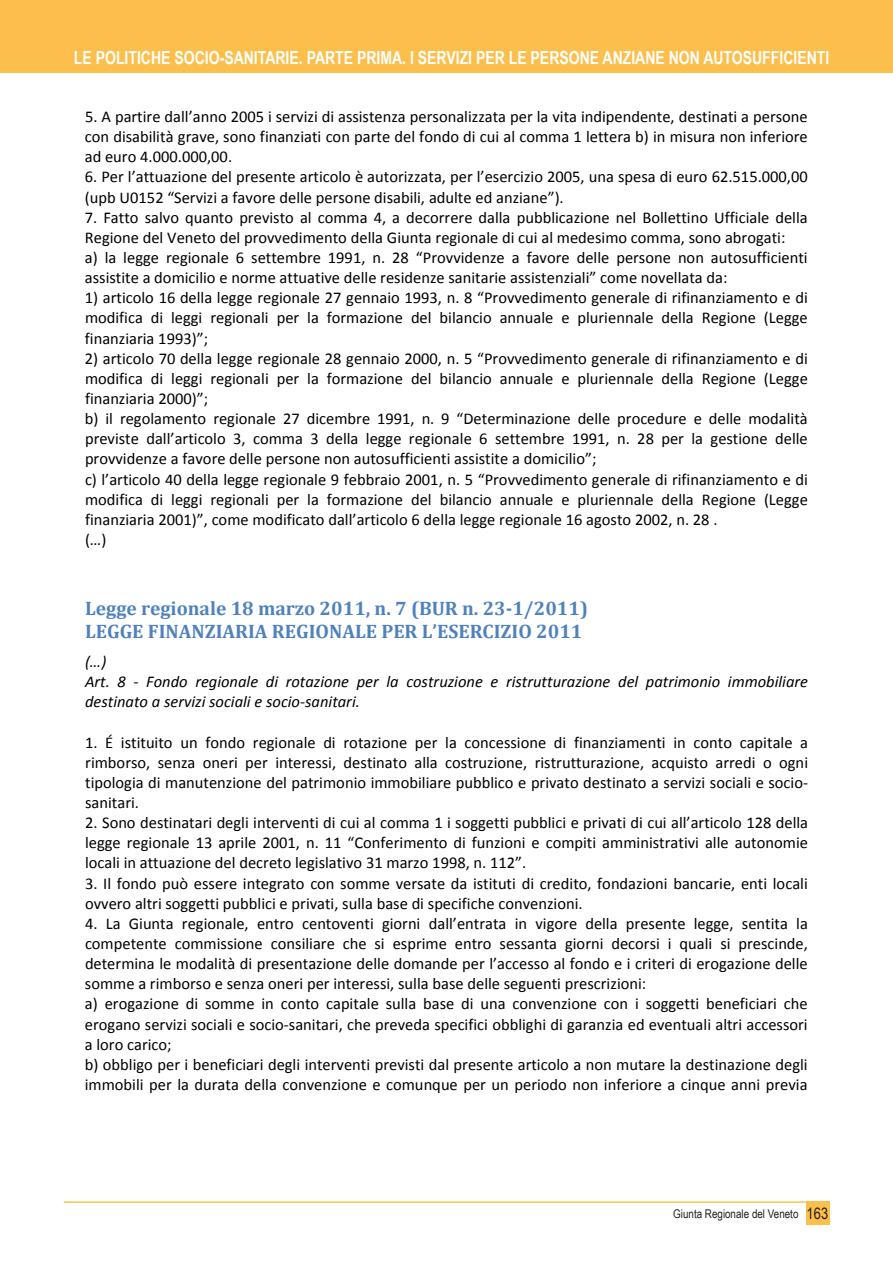
<style>
.page{position:relative;width:893px;height:1263px;background:#fff}
.page>*{position:absolute;margin:0;border:0;box-sizing:border-box;transform-origin:0 0}
.t1{font:700 19.5px/22.8px "Cambria";color:#4f82bd}
.t2{font:700 18px "Arial Narrow";color:#fff;scale:.95 1}
.t3{font:16.5px/20.1px "Calibri";color:#000}
.t4{font:italic 16.5px/20.1px "Calibri";color:#000}
.t5{font:12px "Arial Narrow";color:#231f20}
.s1{font-size:15.75px}
</style>
<div class="page">
<div style="left:0;top:0;width:893px;height:72px;background:#fdbf4c"></div>
<hr style="left:64px;top:1201px;width:765px;height:2px;background:#fdbf4c">
<div style="left:806px;top:1201px;width:23px;height:24px;background:#fdbf4c"></div>
<p class="t2" style="left:74px;top:47px;width:797px">LE POLITICHE SOCIO-SANITARIE. PARTE PRIMA. I SERVIZI PER LE PERSONE ANZIANE NON AUTOSUFFICIENTI</p>
<p class="t3" style="left:85px;top:106px;width:724px;text-align:justify">5. A partire dall’anno 2005 i servizi di assistenza personalizzata per la vita indipendente, destinati a persone con disabilità grave, sono finanziati con parte del fondo di cui al comma 1 lettera b) in misura non inferiore ad euro 4.000.000,00.</p>
<p class="t3" style="left:85px;top:166px;width:724px">6. Per l’attuazione del presente articolo è autorizzata, per l’esercizio 2005, una spesa di euro 62.515.000,00 (upb U0152 “Servizi a favore delle persone disabili, adulte ed anziane”).</p>
<p class="t3" style="left:85px;top:206px;width:724px">7. Fatto salvo quanto previsto al comma 4, a decorrere dalla pubblicazione nel Bollettino Ufficiale della Regione del Veneto del provvedimento della Giunta regionale di cui al medesimo comma, sono abrogati:<br>a) la legge regionale 6 settembre 1991, n. 28 “Provvidenze a favore delle persone non autosufficienti assistite a domicilio e norme attuative delle residenze sanitarie assistenziali” come novellata da:</p>
<p class="t3" style="left:85px;top:287px;width:724px;text-align:justify">1) articolo 16 della legge regionale 27 gennaio 1993, n. 8 “Provvedimento generale di rifinanziamento e di modifica di leggi regionali per la formazione del bilancio annuale e pluriennale della Regione (Legge finanziaria 1993)”;</p>
<p class="t3" style="left:85px;top:347px;width:724px">2) articolo 70 della legge regionale 28 gennaio 2000, n. 5 “Provvedimento generale di rifinanziamento e di modifica di leggi regionali per la formazione del bilancio annuale e pluriennale della Regione (Legge finanziaria 2000)”;<br>b) il regolamento regionale 27 dicembre 1991, n. 9 “Determinazione delle procedure e delle modalità previste dall’articolo 3, comma 3 della legge regionale 6 settembre 1991, n. 28 per la gestione delle provvidenze a favore delle persone non autosufficienti assistite a domicilio”;<br>c) l’articolo 40 della legge regionale 9 febbraio 2001, n. 5 “Provvedimento generale di rifinanziamento e di modifica di leggi regionali per la formazione del bilancio annuale e pluriennale della Regione (Legge finanziaria 2001)”, come modificato dall’articolo 6 della legge regionale 16 agosto 2002, n. 28 .<br>(…)</p>
<p class="t1" style="left:85px;top:597px;width:504px">Legge regionale 18 marzo 2011, n. 7 (BUR n. 23-1/2011)<br>LEGGE FINANZIARIA REGIONALE PER L’ESERCIZIO 2011</p>
<p class="t4" style="left:85px;top:651px;width:724px">(…)<br>Art. 8 ‐ Fondo regionale di rotazione per la costruzione e ristrutturazione del patrimonio immobiliare destinato a servizi sociali e socio‐sanitari.</p>
<p class="t3" style="left:85px;top:731px;width:724px;text-align:justify">1. É istituito un fondo regionale di rotazione per la concessione di finanziamenti in conto capitale a rimborso, senza oneri per interessi, destinato alla costruzione, ristrutturazione, acquisto arredi o ogni tipologia di manutenzione del patrimonio immobiliare pubblico e privato destinato a servizi sociali e socio‐ sanitari.</p>
<p class="t3" style="left:85px;top:812px;width:725px;text-align:justify">2. Sono destinatari degli interventi di cui al comma 1 i soggetti pubblici e privati di cui all’articolo 128 della legge regionale 13 aprile 2001, n. 11 “Conferimento di funzioni e compiti amministrativi alle autonomie locali in attuazione del decreto legislativo 31 marzo 1998, n. 112”.</p>
<p class="t3" style="left:85px;top:872px;width:724px">3. Il fondo può essere integrato con somme versate da istituti di credito, fondazioni bancarie, enti locali ovvero altri soggetti pubblici e privati, sulla base di specifiche convenzioni.</p>
<p class="t3" style="left:85px;top:912px;width:725px">4. La Giunta regionale, entro centoventi giorni dall’entrata in vigore della presente legge, sentita la competente commissione consiliare che si esprime entro sessanta giorni decorsi i quali si prescinde, determina le modalità di presentazione delle domande per l’accesso al fondo e i criteri di erogazione delle somme a rimborso e senza oneri per interessi, sulla base delle seguenti prescrizioni:<br>a) erogazione di somme in conto capitale sulla base di una convenzione con i soggetti beneficiari che erogano servizi sociali e socio‐sanitari, che preveda specifici obblighi di garanzia ed eventuali altri accessori a loro carico;<br>b) obbligo per i beneficiari degli interventi previsti dal presente articolo a non mutare la destinazione degli immobili per la durata della convenzione e comunque per un periodo non inferiore a cinque anni previa</p>
<p class="t5" style="left:673px;top:1206px;width:157px">Giunta Regionale del Veneto <span class="s1">163</span></p>
</div>
